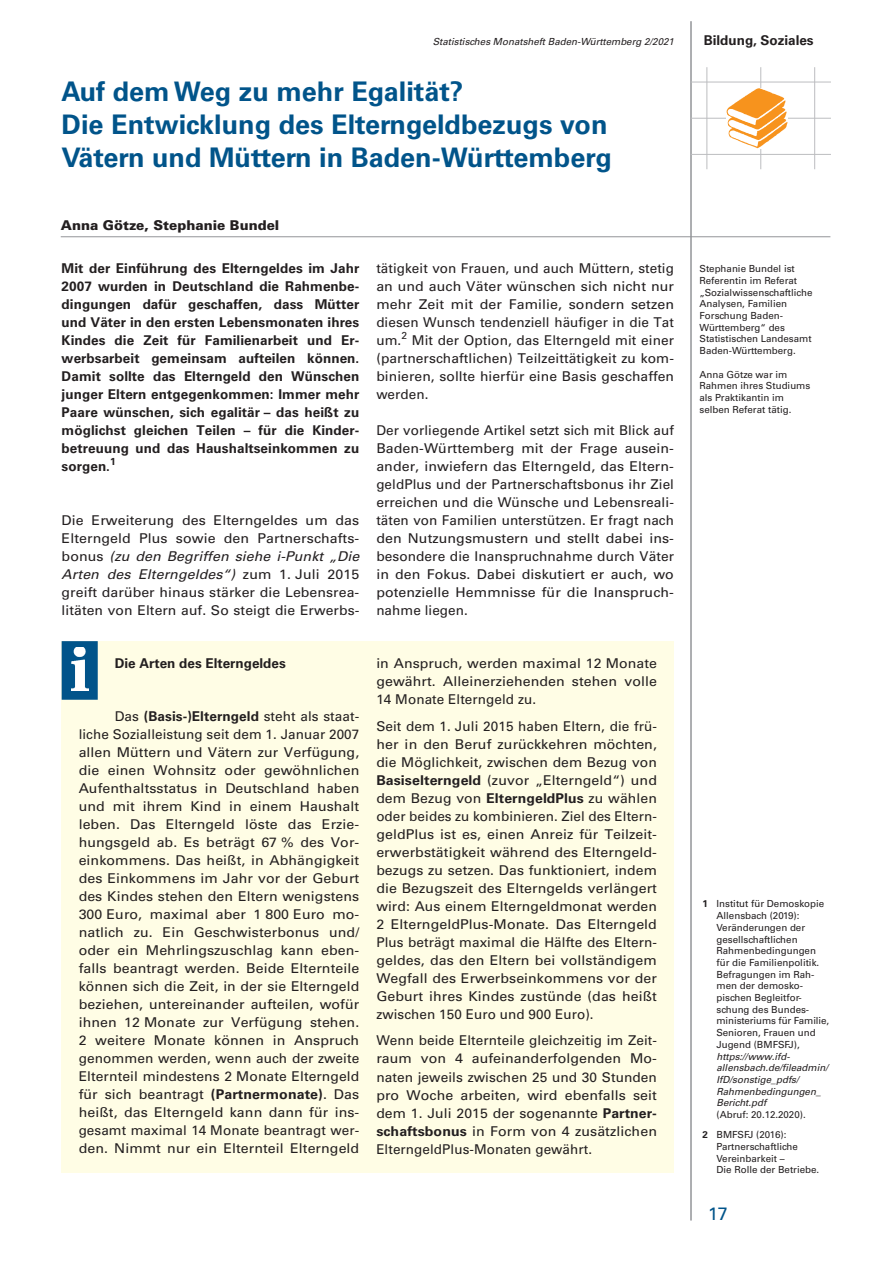
<style>
.page{position:relative;width:893px;height:1263px;background:#fff}
.page>*{position:absolute;margin:0;border:0;box-sizing:border-box;transform-origin:0 0}
.t1{font:700 27px/33px "Univers";color:#01548a}
.t2{font:18px "Univers";color:#01548a}
.t3{font:13.5px/18px "Univers";letter-spacing:.005em;color:#231f20;text-align:justify}
.t4{font:700 13.5px/18px "Univers";letter-spacing:.005em;color:#231f20;text-align:justify}
.t5{font:13.5px/18px "Univers";letter-spacing:.005em;color:#231f20;text-align:justify;scale:1.05 1}
.t6{font:13.5px/18px "Univers";letter-spacing:.005em;color:#231f20;text-align:justify;scale:1.04 1}
.t7{font:900 13.5px "Univers";color:#231f20}
.t8{font:9.75px/11.7px "Univers";color:#231f20}
.t9{font:italic 9.75px/11.7px "Univers";color:#231f20}
.s1{font-style:italic}
.s2{font-weight:700}
</style>
<div class="page">
<hr style="left:691px;top:21px;width:1px;height:1199px;background:#939598">
<hr style="left:691px;top:82px;width:140px;height:1px;background:#bcbdc0">
<hr style="left:691px;top:118px;width:140px;height:1px;background:#bcbdc0">
<hr style="left:691px;top:154px;width:140px;height:1px;background:#bcbdc0">
<hr style="left:707px;top:67px;width:1px;height:102px;background:#bcbdc0">
<hr style="left:760px;top:67px;width:1px;height:102px;background:#bcbdc0">
<hr style="left:814px;top:67px;width:1px;height:102px;background:#bcbdc0">
<svg style="left:726px;top:88px;width:62px;height:60px"></svg>
<hr style="left:61px;top:236px;width:769px;height:1px;background:#939598">
<div style="left:62px;top:641px;width:612px;height:532px;background:#fffde5"></div>
<div style="left:62px;top:641px;width:36px;height:59px;background:#01548a;border:2px solid #01548a"></div>
<img style="left:71px;top:647px;width:17px;height:44px">
<p class="t9" style="left:433px;top:35px;width:243px">Statistisches Monatsheft Baden-Württemberg 2/2021</p>
<p class="t4" style="left:704px;top:31px;width:111px">Bildung, Soziales</p>
<h1 class="t1" style="left:62px;top:75px;width:552px">Auf dem Weg zu mehr Egalität?<br>Die Entwicklung des Elterngeldbezugs von<br>Vätern und Müttern in Baden-Württemberg</h1>
<p class="t7" style="left:61px;top:216px;width:220px">Anna Götze, Stephanie Bundel</p>
<p class="t4" style="left:62px;top:259px;width:299px">Mit der Einführung des Elterngeldes im Jahr 2007 wurden in Deutschland die Rahmenbe‑ dingungen dafür geschaffen, dass Mütter und Väter in den ersten Lebensmonaten ihres Kindes die Zeit für Familienarbeit und Er‑ werbsarbeit gemeinsam aufteilen können.<br>Damit sollte das Elterngeld den Wünschen junger Eltern entgegenkommen: Immer mehr Paare wünschen, sich egalitär – das heißt zu möglichst gleichen Teilen – für die Kinder‑ betreuung und das Haushaltseinkommen zu sorgen.<sup>1</sup></p>
<p class="t5" style="left:62px;top:511px;width:285px">Die Erweiterung des Elterngeldes um das Elterngeld Plus sowie den Partnerschafts‑ bonus <span class="s1">(zu den Begriffen siehe i-Punkt „Die Arten des Elterngeldes“)</span> zum 1. Juli 2015 greift darüber hinaus stärker die Lebensrea‑ litäten von Eltern auf. So steigt die Erwerbs‑</p>
<p class="t3" style="left:376px;top:259px;width:299px">tätigkeit von Frauen, und auch Müttern, stetig an und auch Väter wünschen sich nicht nur mehr Zeit mit der Familie, sondern setzen diesen Wunsch tendenziell häufiger in die Tat um.<sup>2</sup> Mit der Option, das Elterngeld mit einer (partnerschaftlichen) Teilzeittätigkeit zu kom‑ binieren, sollte hierfür eine Basis geschaffen werden.</p>
<p class="t3" style="left:376px;top:421px;width:299px">Der vorliegende Artikel setzt sich mit Blick auf Baden-Württemberg mit der Frage ausein‑ ander, inwiefern das Elterngeld, das Eltern‑ geldPlus und der Partnerschaftsbonus ihr Ziel erreichen und die Wünsche und Lebensreali‑ täten von Familien unterstützen. Er fragt nach den Nutzungsmustern und stellt dabei ins‑ besondere die Inanspruchnahme durch Väter in den Fokus. Dabei diskutiert er auch, wo potenzielle Hemmnisse für die Inanspruch‑ nahme liegen.</p>
<p class="t4" style="left:115px;top:655px;width:173px">Die Arten des Elterngeldes</p>
<p class="t3" style="left:79px;top:707px;width:282px;text-indent:36px">Das <span class="s2">(Basis-)Elterngeld</span> steht als staat‑ liche Sozialleistung seit dem 1. Januar 2007 allen Müttern und Vätern zur Verfügung, die einen Wohnsitz oder gewöhnlichen Aufenthaltsstatus in Deutschland haben und mit ihrem Kind in einem Haushalt leben. Das Elterngeld löste das Erzie‑ hungsgeld ab. Es beträgt 67 % des Vor‑ einkommens. Das heißt, in Abhängigkeit des Einkommens im Jahr vor der Geburt des Kindes stehen den Eltern wenigstens 300 Euro, maximal aber 1 800 Euro mo‑ natlich zu. Ein Geschwisterbonus und/ oder ein Mehrlingszuschlag kann eben‑ falls beantragt werden. Beide Elternteile können sich die Zeit, in der sie Elterngeld beziehen, untereinander aufteilen, wofür ihnen 12 Monate zur Verfügung stehen.<br>2 weitere Monate können in Anspruch genommen werden, wenn auch der zweite Elternteil mindestens 2 Monate Elterngeld für sich beantragt <span class="s2">(Partnermonate)</span>. Das heißt, das Elterngeld kann dann für ins‑ gesamt maximal 14 Monate beantragt wer‑ den. Nimmt nur ein Elternteil Elterngeld</p>
<p class="t6" style="left:376px;top:655px;width:271px">in Anspruch, werden maximal 12 Monate gewährt. Alleinerziehenden stehen volle 14 Monate Elterngeld zu.</p>
<p class="t3" style="left:376px;top:717px;width:282px">Seit dem 1. Juli 2015 haben Eltern, die frü‑ her in den Beruf zurückkehren möchten, die Möglichkeit, zwischen dem Bezug von <span class="s2">Basiselterngeld</span> (zuvor „Elterngeld“) und dem Bezug von <span class="s2">ElterngeldPlus</span> zu wählen oder beides zu kombinieren. Ziel des Eltern‑ geldPlus ist es, einen Anreiz für Teilzeit‑ erwerbstätigkeit während des Elterngeld‑ bezugs zu setzen. Das funktioniert, indem die Bezugszeit des Elterngelds verlängert wird: Aus einem Elterngeldmonat werden 2 ElterngeldPlus-Monate. Das Elterngeld Plus beträgt maximal die Hälfte des Eltern‑ geldes, das den Eltern bei vollständigem Wegfall des Erwerbseinkommens vor der Geburt ihres Kindes zustünde (das heißt zwischen 150 Euro und 900 Euro).</p>
<p class="t3" style="left:376px;top:1032px;width:282px">Wenn beide Elternteile gleichzeitig im Zeit‑ raum von 4 aufeinanderfolgenden Mo‑ naten jeweils zwischen 25 und 30 Stunden pro Woche arbeiten, wird ebenfalls seit dem 1. Juli 2015 der sogenannte <span class="s2">Partner‑ schaftsbonus</span> in Form von 4 zusätzlichen ElterngeldPlus-Monaten gewährt.</p>
<p class="t8" style="left:699px;top:263px;width:114px">Stephanie Bundel ist<br>Referentin im Referat „Sozialwissenschaftliche<br>Analysen, Familien<br>Forschung Baden-<br>Württemberg“ des<br>Statistischen Landesamt<br>Baden-Württemberg.</p>
<p class="t8" style="left:699px;top:368px;width:112px">Anna Götze war im<br>Rahmen ihres Studiums als Praktikantin im selben Referat tätig.</p>
<p class="t8" style="left:716px;top:898px;width:114px;text-indent:-14px"><span class="s2">1</span> Institut für Demoskopie<br>Allensbach (2019):<br>Veränderungen der gesellschaftlichen<br>Rahmenbedingungen für die Familienpolitik.<br>Befragungen im Rah‑ men der demosko‑ pischen Begleitfor‑ schung des Bundes‑ ministeriums für Familie,<br>Senioren, Frauen und<br>Jugend (BMFSFJ),</p>
<p class="t9" style="left:716px;top:1050px;width:113px">https://www.ifd&shy;allensbach.de/fileadmin/<br>IfD/sonstige_pdfs/<br>Rahmenbedingungen_<br>Bericht.pdf</p>
<p class="t8" style="left:703px;top:1104px;width:105px;line-height:20.2px;text-indent:14px">(Abruf: 20.12.2020).<br><span class="s2">2</span> BMFSFJ (2016):</p>
<p class="t8" style="left:716px;top:1141px;width:104px">Partnerschaftliche<br>Vereinbarkeit –<br>Die Rolle der Betriebe.</p>
<h2 class="t2" style="left:708px;top:1203px;width:21px">17</h2>
</div>
